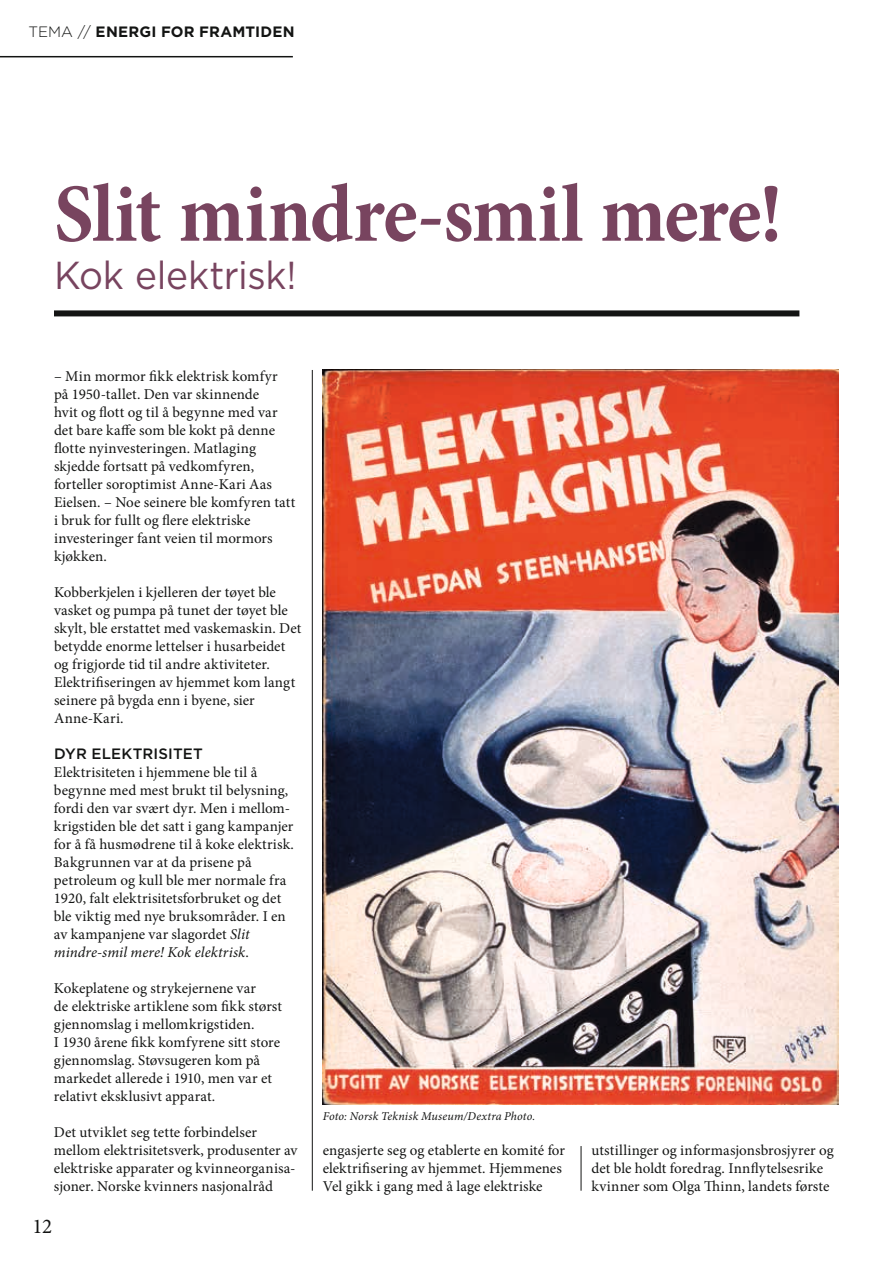
<style>
.page{position:relative;width:893px;height:1263px;background:#fff}
.page>*{position:absolute;margin:0;border:0;box-sizing:border-box;transform-origin:0 0}
.t1{font:700 82.5px "Minion Pro";letter-spacing:-.02em;color:#78445f;scale:.95 1}
.t2{font:39px "Gotham";letter-spacing:-.01em;color:#78445f;scale:.95 1}
.t3{font:21px "Minion Pro";color:#131413}
.t4{font:15px/18px "Minion Pro";letter-spacing:.005em;color:#131413}
.t5{font:500 15px "Gotham";color:#131413}
.t6{font:700 15px "Gotham";color:#131413}
.t7{font:300 15px "Gotham";color:#131413}
.t8{font:italic 12px "Minion Pro";letter-spacing:.01em;color:#131413}
.s1{font-weight:700}
.s2{font-style:italic}
</style>
<div class="page">
<div style="left:54px;top:310px;width:745px;height:6px;background:#131413"></div>
<hr style="left:0;top:56px;width:293px;height:1px;background:#131413">
<img style="left:323px;top:370px;width:516px;height:735px">
<hr style="left:312px;top:370px;width:1px;height:821px;background:#131413">
<hr style="left:581px;top:1146px;width:1px;height:45px;background:#131413">
<p class="t7" style="left:28px;top:24px;width:90px">TEMA // <span class="s1">ENER</span></p>
<p class="t6" style="left:139px;top:23px;width:34px">GI FOR</p>
<p class="t6" style="left:199px;top:23px;width:43px">FRAMTI</p>
<p class="t6" style="left:260px;top:23px;width:23px">DEN</p>
<h1 class="t1" style="left:54px;top:156px;width:768px">Slit mindre-smil mere!</h1>
<h2 class="t2" style="left:54px;top:253px;width:257px">Kok elektrisk!</h2>
<p class="t4" style="left:54px;top:367px;width:243px">– Min mormor fikk elektrisk komfyr på 1950-tallet. Den var skinnende<br>hvit og flott og til å begynne med var det bare kaffe som ble kokt på denne flotte nyinvesteringen. Matlaging skjedde fortsatt på vedkomfyren, forteller soroptimist Anne-Kari Aas Eielsen. – Noe seinere ble komfyren tatt i bruk for fullt og flere elektriske investeringer fant veien til mormors kjøkken.</p>
<p class="t4" style="left:54px;top:583px;width:249px">Kobberkjelen i kjelleren der tøyet ble vasket og pumpa på tunet der tøyet ble skylt, ble erstattet med vaskemaskin. Det betydde enorme lettelser i husarbeidet og frigjorde tid til andre aktiviteter.<br>Elektrifiseringen av hjemmet kom langt seinere på bygda enn i byene, sier Anne-Kari.</p>
<p class="t5" style="left:54px;top:745px;width:12px">DYR</p>
<p class="t5" style="left:91px;top:745px;width:60px">ELEKTRISI</p>
<p class="t5" style="left:173px;top:745px;width:31px">TET</p>
<p class="t4" style="left:54px;top:763px;width:241px">Elektrisiteten i hjemmene ble til å begynne med mest brukt til belysning, fordi den var svært dyr. Men i mellom&shy;krigstiden ble det satt i gang kampanjer for å få husmødrene til å koke elektrisk.<br>Bakgrunnen var at da prisene på petroleum og kull ble mer normale fra 1920, falt elektrisitetsforbruket og det ble viktig med nye bruksområder. I en av kampanjene var slagordet <span class="s2">Slit mindre-smil mere! Kok elektrisk</span>.</p>
<p class="t4" style="left:54px;top:979px;width:230px">Kokeplatene og strykejernene var<br>de elektriske artiklene som fikk størst gjennomslag i mellomkrigstiden.<br>I 1930 årene fikk komfyrene sitt store gjennomslag. Støvsugeren kom på markedet allerede i 1910, men var et relativt eksklusivt apparat.</p>
<p class="t4" style="left:54px;top:1123px;width:245px">Det utviklet seg tette forbindelser mellom elektrisitetsverk, produsenter av elektriske apparater og kvinneorganisa&shy;sjoner. Norske kvinners nasjonalråd</p>
<h3 class="t3" style="left:33px;top:1212px;width:21px">12</h3>
<p class="t8" style="left:323px;top:1107px;width:214px">Foto: Norsk Teknisk Museum/Dextra Photo.</p>
<p class="t4" style="left:323px;top:1141px;width:244px">engasjerte seg og etablerte en komité for elektrifisering av hjemmet. Hjemmenes<br>Vel gikk i gang med å lage elektriske</p>
<p class="t4" style="left:591px;top:1141px;width:244px">utstillinger og informasjonsbrosjyrer og det ble holdt foredrag. Innflytelsesrike kvinner som Olga Thinn, landets første</p>
</div>
